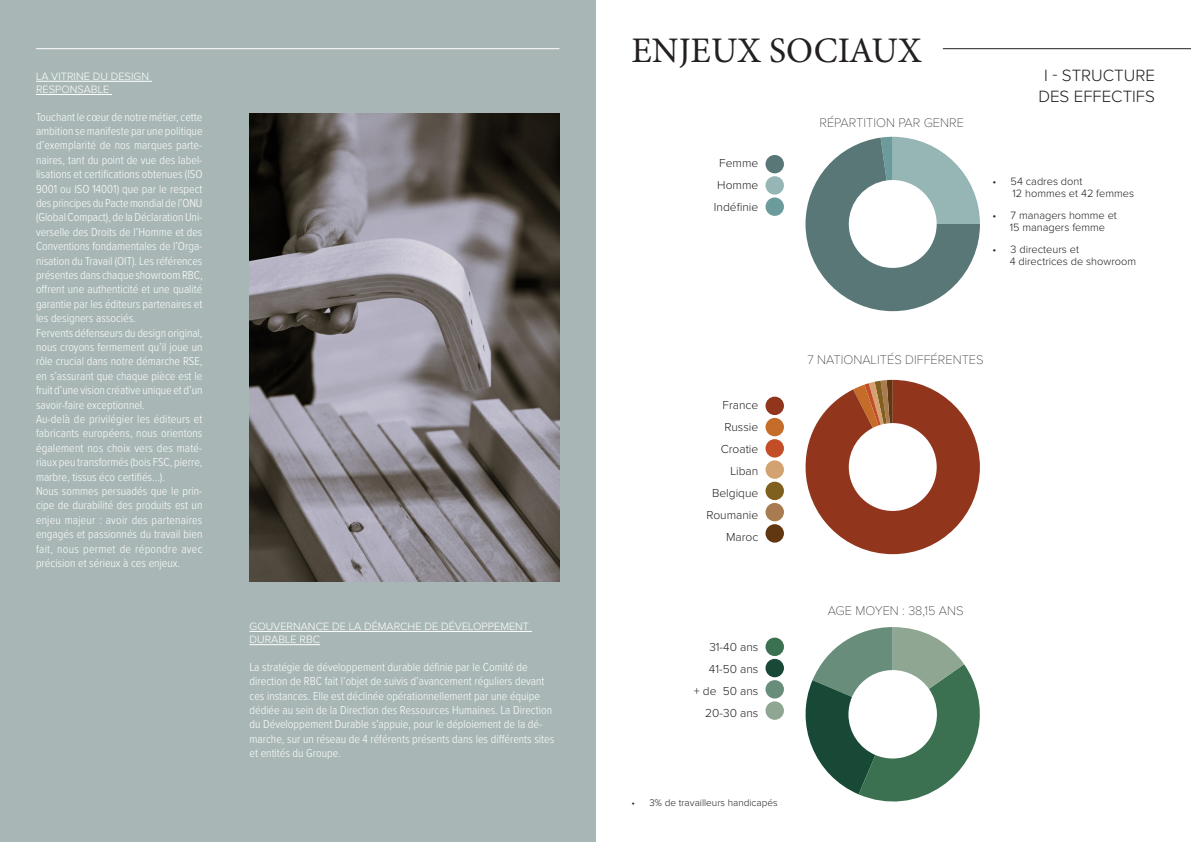
<style>
.page{position:relative;width:1191px;height:842px;background:#fff}
.page>*{position:absolute;margin:0;border:0;box-sizing:border-box;transform-origin:0 0}
.t1{font:36px "Minion Pro";color:#231f20}
.t2{font:300 16.9px "Proxima Nova";color:#231f20}
.t3{font:100 13px "Proxima Nova T";color:#231f20}
.Style_de_paragraphe_1{font:300 12px/14.4px "Proxima Nova Cond";color:#fff;text-align:justify}
.t4{font:300 12px "Proxima Nova";color:#231f20}
.t5{font:300 11px "Proxima Nova";color:#231f20}
.t6{font:300 11px/13.2px "Proxima Nova";color:#fff}
.t7{font:300 10px "Proxima Nova";color:#231f20}
</style>
<div class="page">
<hr style="left:943px;top:48px;width:248px;height:1px;background:#231f20">
<svg style="left:805px;top:380px;width:175px;height:174px"></svg>
<div style="left:765px;top:155px;width:19px;height:18px;background:#587776;border-radius:50%"></div>
<div style="left:765px;top:176px;width:19px;height:19px;background:#95b6b4;border-radius:50%"></div>
<div style="left:765px;top:197px;width:19px;height:19px;background:#6b9c9b;border-radius:50%"></div>
<div style="left:765px;top:397px;width:19px;height:18px;background:#91361d;border-radius:50%"></div>
<div style="left:765px;top:418px;width:19px;height:18px;background:#c56d28;border-radius:50%"></div>
<div style="left:765px;top:439px;width:19px;height:19px;background:#c24d27;border-radius:50%"></div>
<div style="left:765px;top:460px;width:19px;height:19px;background:#d4a171;border-radius:50%"></div>
<div style="left:765px;top:482px;width:19px;height:18px;background:#815f1e;border-radius:50%"></div>
<div style="left:765px;top:503px;width:19px;height:18px;background:#a97b50;border-radius:50%"></div>
<div style="left:765px;top:524px;width:19px;height:19px;background:#603711;border-radius:50%"></div>
<svg style="left:805px;top:137px;width:175px;height:174px"></svg>
<div style="left:0;top:0;width:595px;height:842px;background:#a8b7b5"></div>
<hr style="left:249px;top:631px;width:283px;height:1px;background:#fff">
<hr style="left:249px;top:644px;width:71px;height:1px;background:#fff">
<img style="left:249px;top:113px;width:310px;height:469px">
<hr style="left:36px;top:81px;width:116px;height:1px;background:#fff">
<hr style="left:36px;top:94px;width:76px;height:1px;background:#fff">
<hr style="left:36px;top:48px;width:523px;height:1px;background:#fff">
<svg style="left:805px;top:627px;width:175px;height:175px"></svg>
<div style="left:765px;top:638px;width:19px;height:18px;background:#3b7050;border-radius:50%"></div>
<div style="left:765px;top:659px;width:19px;height:18px;background:#184936;border-radius:50%"></div>
<div style="left:765px;top:680px;width:19px;height:18px;background:#688d7b;border-radius:50%"></div>
<div style="left:765px;top:701px;width:19px;height:19px;background:#8ea692;border-radius:50%"></div>
<p class="t6" style="left:36px;top:70px;width:114px">LA VITRINE DU DESIGN<br>RESPONSABLE</p>
<p class="Style_de_paragraphe_1" style="left:36px;top:109px;width:168px">Touchant le cœur de notre métier, cette ambition se manifeste par une politique d’exemplarité de nos marques parte&shy;naires, tant du point de vue des label&shy;lisations et certifications obtenues (ISO 9001 ou ISO 14001) que par le respect des principes du Pacte mondial de l’ONU (Global Compact), de la Déclaration Uni&shy;verselle des Droits de l’Homme et des Conventions fondamentales de l’Orga&shy;nisation du Travail (OIT). Les références présentes dans chaque showroom RBC, offrent une authenticité et une qualité garantie par les éditeurs partenaires et les designers associés.</p>
<p class="Style_de_paragraphe_1" style="left:36px;top:325px;width:168px">Fervents défenseurs du design original, nous croyons fermement qu’il joue un rôle crucial dans notre démarche RSE, en s’assurant que chaque pièce est le fruit d’une vision créative unique et d’un savoir-faire exceptionnel.</p>
<p class="Style_de_paragraphe_1" style="left:36px;top:411px;width:168px">Au-delà de privilégier les éditeurs et fabricants européens, nous orientons également nos choix vers des maté&shy;riaux peu transformés (bois FSC, pierre, marbre, tissus éco certifiés…).</p>
<p class="Style_de_paragraphe_1" style="left:36px;top:483px;width:168px">Nous sommes persuadés que le prin&shy;cipe de durabilité des produits est un enjeu majeur : avoir des partenaires engagés et passionnés du travail bien fait, nous permet de répondre avec précision et sérieux à ces enjeux.</p>
<p class="t6" style="left:249px;top:620px;width:281px">GOUVERNANCE DE LA DÉMARCHE DE DÉVELOPPEMENT<br>DURABLE RBC</p>
<p class="Style_de_paragraphe_1" style="left:249px;top:659px;width:306px;text-align:left">La stratégie de développement durable définie par le Comité de direction de RBC fait l’objet de suivis d’avancement réguliers devant ces instances. Elle est déclinée opérationnellement par une équipe dédiée au sein de la Direction des Ressources Humaines. La Direction du Développement Durable s’appuie, pour le déploiement de la dé&shy;marche, sur un réseau de 4 référents présents dans les différents sites et entités du Groupe.</p>
<p class="t1" style="left:631px;top:27px;width:291px">ENJEUX SOCIAUX</p>
<p class="t4" style="left:719px;top:156px;width:41px">Femme</p>
<p class="t4" style="left:717px;top:178px;width:43px">Homme</p>
<p class="t4" style="left:714px;top:200px;width:46px">Indéfinie</p>
<p class="t3" style="left:819px;top:113px;width:146px">RÉPARTITION PAR GENRE</p>
<p class="t2" style="left:1044px;top:66px;width:112px">I - STRUCTURE</p>
<p class="t2" style="left:1038px;top:87px;width:118px">DES EFFECTIFS</p>
<p class="t5" style="left:992px;top:175px;width:91px">• 54 cadres dont</p>
<p class="t5" style="left:1012px;top:187px;width:123px">12 hommes et 42 femmes</p>
<p class="t5" style="left:992px;top:209px;width:126px">• 7 managers homme et</p>
<p class="t5" style="left:1009px;top:221px;width:97px">15 managers femme</p>
<p class="t5" style="left:992px;top:243px;width:88px">• 3 directeurs et</p>
<p class="t5" style="left:1009px;top:255px;width:128px">4 directrices de showroom</p>
<p class="t4" style="left:722px;top:398px;width:37px">France</p>
<p class="t4" style="left:724px;top:420px;width:35px">Russie</p>
<p class="t4" style="left:720px;top:442px;width:39px">Croatie</p>
<p class="t4" style="left:730px;top:464px;width:29px">Liban</p>
<p class="t4" style="left:712px;top:486px;width:48px">Belgique</p>
<p class="t4" style="left:706px;top:508px;width:53px">Roumanie</p>
<p class="t4" style="left:726px;top:530px;width:34px">Maroc</p>
<p class="t4" style="left:709px;top:640px;width:50px">31-40 ans</p>
<p class="t4" style="left:709px;top:662px;width:51px">41-50 ans</p>
<p class="t4" style="left:694px;top:684px;width:66px">+ de 50 ans</p>
<p class="t4" style="left:705px;top:706px;width:55px">20-30 ans</p>
<p class="t3" style="left:807px;top:349px;width:178px">7 NATIONALITÉS DIFFÉRENTES</p>
<p class="t3" style="left:827px;top:601px;width:137px">AGE MOYEN : 38,15 ANS</p>
<p class="t7" style="left:631px;top:797px;width:148px">• 3% de travailleurs handicapés</p>
</div>
